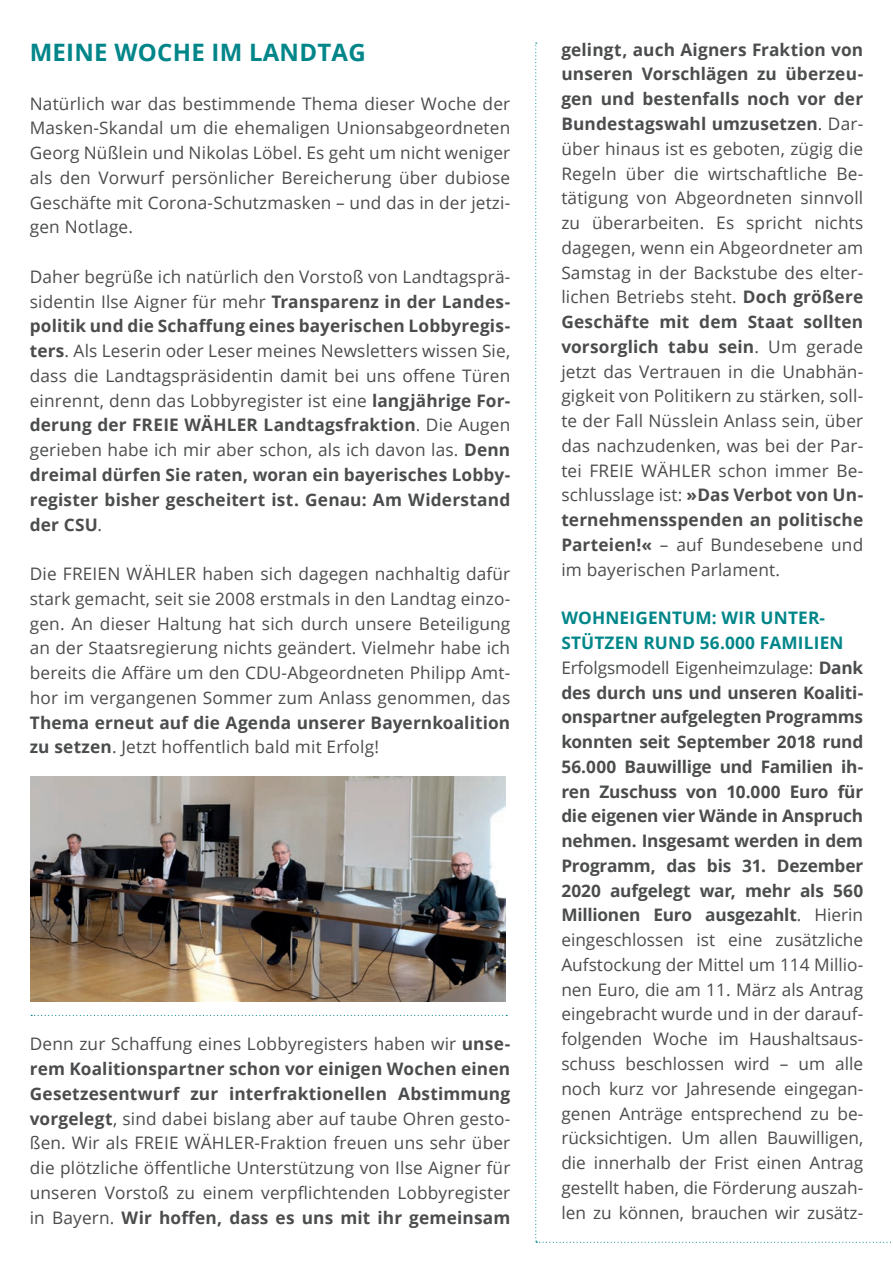
<style>
.page{position:relative;width:893px;height:1263px;background:#fff}
.page>*{position:absolute;margin:0;border:0;box-sizing:border-box;transform-origin:0 0}
.t1{font:700 24px "Open Sans";letter-spacing:.01em;color:#008689}
.t2{font:17.25px/24.8px "Open Sans";color:#4b4c4d;text-align:justify}
.t3{font:700 17.25px/24.8px "Open Sans";letter-spacing:.01em;color:#4b4c4d}
.s1{font-weight:700}
.s2{font-weight:400}
.s3{font-weight:700;color:#008689}
</style>
<div class="page">
<svg style="left:31px;top:1015px;width:476px;height:1px"></svg>
<img style="left:31px;top:777px;width:474px;height:224px">
<h1 class="t1" style="left:30px;top:35px;width:337px">MEINE WOCHE IM LANDTAG</h1>
<p class="t2" style="left:30px;top:91px;width:482px">Natürlich war das bestimmende Thema dieser Woche der Masken-Skandal um die ehemaligen Unionsabgeordneten Georg Nüßlein und Nikolas Löbel. Es geht um nicht weniger als den Vorwurf persönlicher Bereicherung über dubiose Geschäfte mit Corona-Schutzmasken – und das in der jetzi&shy;gen Notlage.</p>
<p class="t2" style="left:30px;top:264px;width:482px">Daher begrüße ich natürlich den Vorstoß von Landtagsprä&shy;sidentin Ilse Aigner für mehr <span class="s1">Transparenz in der Landes&shy;politik und die Schaffung eines bayerischen Lobbyregis&shy;ters</span>. Als Leserin oder Leser meines Newsletters wissen Sie, dass die Landtagspräsidentin damit bei uns offene Türen einrennt, denn das Lobbyregister ist eine <span class="s1">langjährige For&shy;derung der FREIE WÄHLER Landtagsfraktion</span>. Die Augen gerieben habe ich mir aber schon, als ich davon las. <span class="s1">Denn dreimal dürfen Sie raten, woran ein bayerisches Lobby&shy;register bisher gescheitert ist. Genau: Am Widerstand der CSU</span>.</p>
<p class="t2" style="left:30px;top:561px;width:482px">Die FREIEN WÄHLER haben sich dagegen nachhaltig dafür stark gemacht, seit sie 2008 erstmals in den Landtag einzo&shy;gen. An dieser Haltung hat sich durch unsere Beteiligung an der Staatsregierung nichts geändert. Vielmehr habe ich bereits die Affäre um den CDU-Abgeordneten Philipp Amt&shy;hor im vergangenen Sommer zum Anlass genommen, das</p>
<p class="t3" style="left:30px;top:709px;width:482px">Thema erneut auf die Agenda unserer Bayernkoalition zu setzen<span class="s2">. Jetzt hoffentlich bald mit Erfolg!</span></p>
<p class="t2" style="left:30px;top:1031px;width:482px">Denn zur Schaffung eines Lobbyregisters haben wir <span class="s1">unse&shy;rem Koalitionspartner schon vor einigen Wochen einen Gesetzesentwurf zur interfraktionellen Abstimmung vorgelegt</span>, sind dabei bislang aber auf taube Ohren gesto&shy;ßen. Wir als FREIE WÄHLER-Fraktion freuen uns sehr über die plötzliche öffentliche Unterstützung von Ilse Aigner für unseren Vorstoß zu einem verpflichtenden Lobbyregister in Bayern. <span class="s1">Wir hoffen, dass es uns mit ihr gemeinsam</span></p>
<p class="t2" style="left:561px;top:37px;width:303px"><span class="s1">gelingt, auch Aigners Fraktion von unseren Vorschlägen zu überzeu&shy;gen und bestenfalls noch vor der Bundestagswahl umzusetzen</span>. Dar&shy;über hinaus ist es geboten, zügig die Regeln über die wirtschaftliche Be&shy;tätigung von Abgeordneten sinnvoll zu überarbeiten. Es spricht nichts dagegen, wenn ein Abgeordneter am Samstag in der Backstube des elter&shy;lichen Betriebs steht. <span class="s1">Doch größere Geschäfte mit dem Staat sollten vorsorglich tabu sein</span>. Um gerade jetzt das Vertrauen in die Unabhän&shy;gigkeit von Politikern zu stärken, soll&shy;te der Fall Nüsslein Anlass sein, über das nachzudenken, was bei der Par&shy;tei FREIE WÄHLER schon immer Be&shy;schlusslage ist: <span class="s1">»Das Verbot von Un&shy;ternehmensspenden an politische Parteien!«</span> – auf Bundesebene und im bayerischen Parlament.</p>
<p class="t2" style="left:561px;top:605px;width:303px;text-align:left"><span class="s3">WOHNEIGENTUM: WIR UNTER-STÜTZEN RUND 56.000 FAMILIEN </span>Erfolgsmodell Eigenheimzulage: <span class="s1">Dank des durch uns und unseren Koaliti&shy;onspartner aufgelegten Programms konnten seit September 2018 rund 56.000 Bauwillige und Familien ih&shy;ren Zuschuss von 10.000 Euro für die eigenen vier Wände in Anspruch nehmen. Insgesamt werden in dem Programm, das bis 31. Dezember 2020 aufgelegt war, mehr als 560<br>Millionen Euro ausgezahlt</span>. Hierin eingeschlossen ist eine zusätzliche Aufstockung der Mittel um 114 Millio&shy;nen Euro, die am 11. März als Antrag eingebracht wurde und in der darauf&shy;folgenden Woche im Haushaltsaus&shy;schuss beschlossen wird – um alle noch kurz vor Jahresende eingegan&shy;genen Anträge entsprechend zu be&shy;rücksichtigen. Um allen Bauwilligen, die innerhalb der Frist einen Antrag gestellt haben, die Förderung auszah&shy;len zu können, brauchen wir zusätz-</p>
</div>
